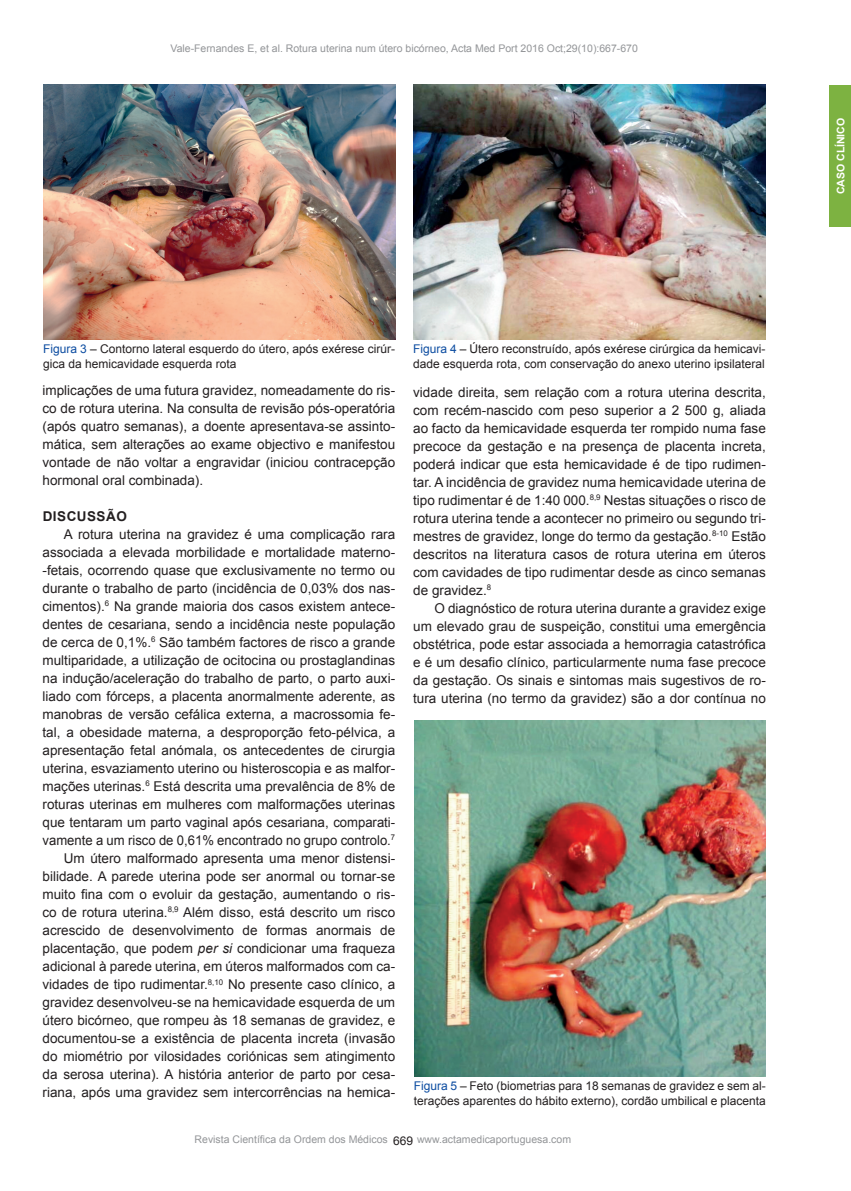
<style>
.page{position:relative;width:851px;height:1191px;background:#fff}
.page>*{position:absolute;margin:0;border:0;box-sizing:border-box;transform-origin:0 0}
.Normal_wrd_2{font:13.5px/18px "Arial";color:#231f20;text-align:justify}
.Normal_wrd_2-2{font:700 13.5px "Arial";letter-spacing:.035em;color:#231f20}
.t1{font:12px/15px "Arial";color:#231f20}
.t2{font:10.5px "Arial";color:#939598}
.t3{font:700 10.5px "Arial";color:#fff}
.s1{color:#0d4da1}
.s2{font-style:italic}
</style>
<div class="page">
<div style="left:829px;top:85px;width:22px;height:142px;background:#7db241"></div>
<img style="left:414px;top:720px;width:352px;height:357px">
<img style="left:43px;top:85px;width:352px;height:254px">
<img style="left:413px;top:85px;width:352px;height:254px">
<p class="t2" style="left:170px;top:41px;width:469px">Vale-Fernandes E, et al. Rotura uterina num útero bicórneo, Acta Med Port 2016 Oct;29(10):667-670</p>
<p class="t1" style="left:43px;top:341px;width:354px"><span class="s1">Figura 3</span> – Contorno lateral esquerdo do útero, após exérese cirúr&shy;gica da hemicavidade esquerda rota</p>
<p class="t1" style="left:413px;top:341px;width:354px"><span class="s1">Figura 4</span> – Útero reconstruído, após exérese cirúrgica da hemicavi&shy;dade esquerda rota, com conservação do anexo uterino ipsilateral</p>
<p class="Normal_wrd_2" style="left:43px;top:381px;width:354px">implicações de uma futura gravidez, nomeadamente do ris&shy;co de rotura uterina. Na consulta de revisão pós-operatória (após quatro semanas), a doente apresentava-se assinto&shy;mática, sem alterações ao exame objectivo e manifestou vontade de não voltar a engravidar (iniciou contracepção hormonal oral combinada).</p>
<p class="Normal_wrd_2-2" style="left:43px;top:506px;width:86px">DISCUSSÃO</p>
<p class="Normal_wrd_2" style="left:43px;top:525px;width:354px;text-indent:21px">A rotura uterina na gravidez é uma complicação rara associada a elevada morbilidade e mortalidade materno--fetais, ocorrendo quase que exclusivamente no termo ou durante o trabalho de parto (incidência de 0,03% dos nas&shy;cimentos).<sup>6</sup> Na grande maioria dos casos existem antece&shy;dentes de cesariana, sendo a incidência neste população de cerca de 0,1%.<sup>6</sup> São também factores de risco a grande multiparidade, a utilização de ocitocina ou prostaglandinas na indução/aceleração do trabalho de parto, o parto auxi&shy;liado com fórceps, a placenta anormalmente aderente, as manobras de versão cefálica externa, a macrossomia fe&shy;tal, a obesidade materna, a desproporção feto-pélvica, a apresentação fetal anómala, os antecedentes de cirurgia uterina, esvaziamento uterino ou histeroscopia e as malfor&shy;mações uterinas.<sup>6</sup> Está descrita uma prevalência de 8% de roturas uterinas em mulheres com malformações uterinas que tentaram um parto vaginal após cesariana, comparati&shy;vamente a um risco de 0,61% encontrado no grupo controlo.<sup>7</sup></p>
<p class="Normal_wrd_2" style="left:43px;top:849px;width:354px;text-indent:21px">Um útero malformado apresenta uma menor distensi&shy;bilidade. A parede uterina pode ser anormal ou tornar-se muito fina com o evoluir da gestação, aumentando o ris&shy;co de rotura uterina.<sup>8,9</sup> Além disso, está descrito um risco acrescido de desenvolvimento de formas anormais de placentação, que podem <span class="s2">per si</span> condicionar uma fraqueza adicional à parede uterina, em úteros malformados com ca&shy;vidades de tipo rudimentar.<sup>8,10</sup> No presente caso clínico, a gravidez desenvolveu-se na hemicavidade esquerda de um útero bicórneo, que rompeu às 18 semanas de gravidez, e documentou-se a existência de placenta increta (invasão do miométrio por vilosidades coriónicas sem atingimento da serosa uterina). A história anterior de parto por cesa&shy;riana, após uma gravidez sem intercorrências na hemica-</p>
<p class="Normal_wrd_2" style="left:413px;top:383px;width:354px">vidade direita, sem relação com a rotura uterina descrita, com recém-nascido com peso superior a 2 500 g, aliada ao facto da hemicavidade esquerda ter rompido numa fase precoce da gestação e na presença de placenta increta, poderá indicar que esta hemicavidade é de tipo rudimen&shy;tar. A incidência de gravidez numa hemicavidade uterina de tipo rudimentar é de 1:40 000.<sup>8,9</sup> Nestas situações o risco de rotura uterina tende a acontecer no primeiro ou segundo tri&shy;mestres de gravidez, longe do termo da gestação.<sup>8-10</sup> Estão descritos na literatura casos de rotura uterina em úteros com cavidades de tipo rudimentar desde as cinco semanas de gravidez.<sup>8</sup></p>
<p class="Normal_wrd_2" style="left:413px;top:599px;width:354px;text-indent:21px">O diagnóstico de rotura uterina durante a gravidez exige um elevado grau de suspeição, constitui uma emergência obstétrica, pode estar associada a hemorragia catastrófica e é um desafio clínico, particularmente numa fase precoce da gestação. Os sinais e sintomas mais sugestivos de ro&shy;tura uterina (no termo da gravidez) são a dor contínua no</p>
<p class="t1" style="left:414px;top:1078px;width:354px"><span class="s1">Figura 5</span> – Feto (biometrias para 18 semanas de gravidez e sem al&shy;terações aparentes do hábito externo), cordão umbilical e placenta</p>
<p class="t2" style="left:195px;top:1132px;width:195px">Revista Científica da Ordem dos Médicos</p>
<p class="t2" style="left:417px;top:1132px;width:156px">www.actamedicaportuguesa.com</p>
<p class="t1" style="left:393px;top:1133px;width:22px">669</p>
<p class="t3" style="left:833px;top:194px;width:78px;rotate:-90deg">CASO CLÍNICO</p>
</div>
